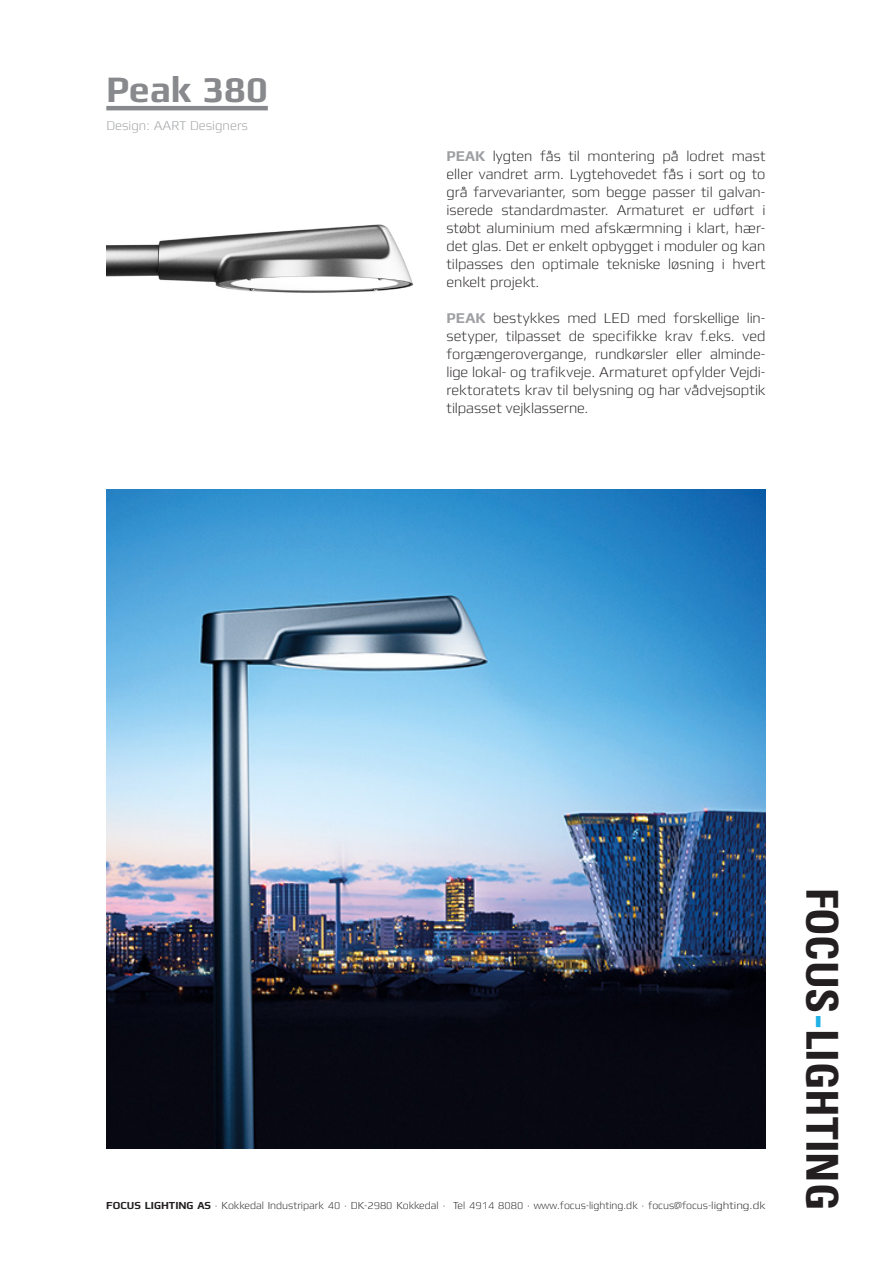
<style>
.page{position:relative;width:893px;height:1263px;background:#fff}
.page>*{position:absolute;margin:0;border:0;box-sizing:border-box;transform-origin:0 0}
.t1{font:700 condensed 43.95px "Univers";color:#231f20}
.Overskrift{font:700 37.5px "Mdd";color:#87898c}
.t2{font:300 15px/18px "Mdd";color:#231f20;text-align:justify}
.t3{font:300 13.5px "Mdd";color:#9d9fa2}
.t4{font:300 10.8px "Mdd";color:#231f20}
.s1{font-weight:700;color:#9d9fa2}
.s2{font-weight:700}
.s3{color:#1fb0e6}
</style>
<div class="page">
<img style="left:106px;top:489px;width:659px;height:659px">
<img style="left:106px;top:224px;width:307px;height:69px">
<hr style="left:106px;top:106px;width:162px;height:4px;background:#87898c">
<p class="Overskrift" style="left:106px;top:69px;width:163px">Peak 380</p>
<p class="t3" style="left:106px;top:119px;width:143px">Design: AART Designers</p>
<p class="t2" style="left:446px;top:148px;width:320px"><span class="s1">PEAK</span> lygten fås til montering på lodret mast eller vandret arm. Lygtehovedet fås i sort og to grå farvevarianter, som begge passer til galvan&shy;iserede standardmaster. Armaturet er udført i støbt aluminium med afskærmning i klart, hær&shy;det glas. Det er enkelt opbygget i moduler og kan tilpasses den optimale tekniske løsning i hvert enkelt projekt.</p>
<p class="t2" style="left:446px;top:310px;width:320px"><span class="s1">PEAK</span> bestykkes med LED med forskellige lin&shy;setyper, tilpasset de specifikke krav f.eks. ved forgængerovergange, rundkørsler eller alminde&shy;lige lokal- og trafikveje. Armaturet opfylder Vejdi&shy;rektoratets krav til belysning og har vådvejsoptik tilpasset vejklasserne.</p>
<p class="t4" style="left:106px;top:1200px;width:661px"><span class="s2">FOCUS LIGHTING AS</span> · Kokkedal Industripark 40 · DK-2980 Kokkedal · Tel 4914 8080 · www.focus-lighting.dk · focus@focus-lighting.dk</p>
<p class="t1" style="left:849px;top:887px;width:324px;rotate:90deg">FOCUS<span class="s3">-</span>LIGHTING</p>
</div>
